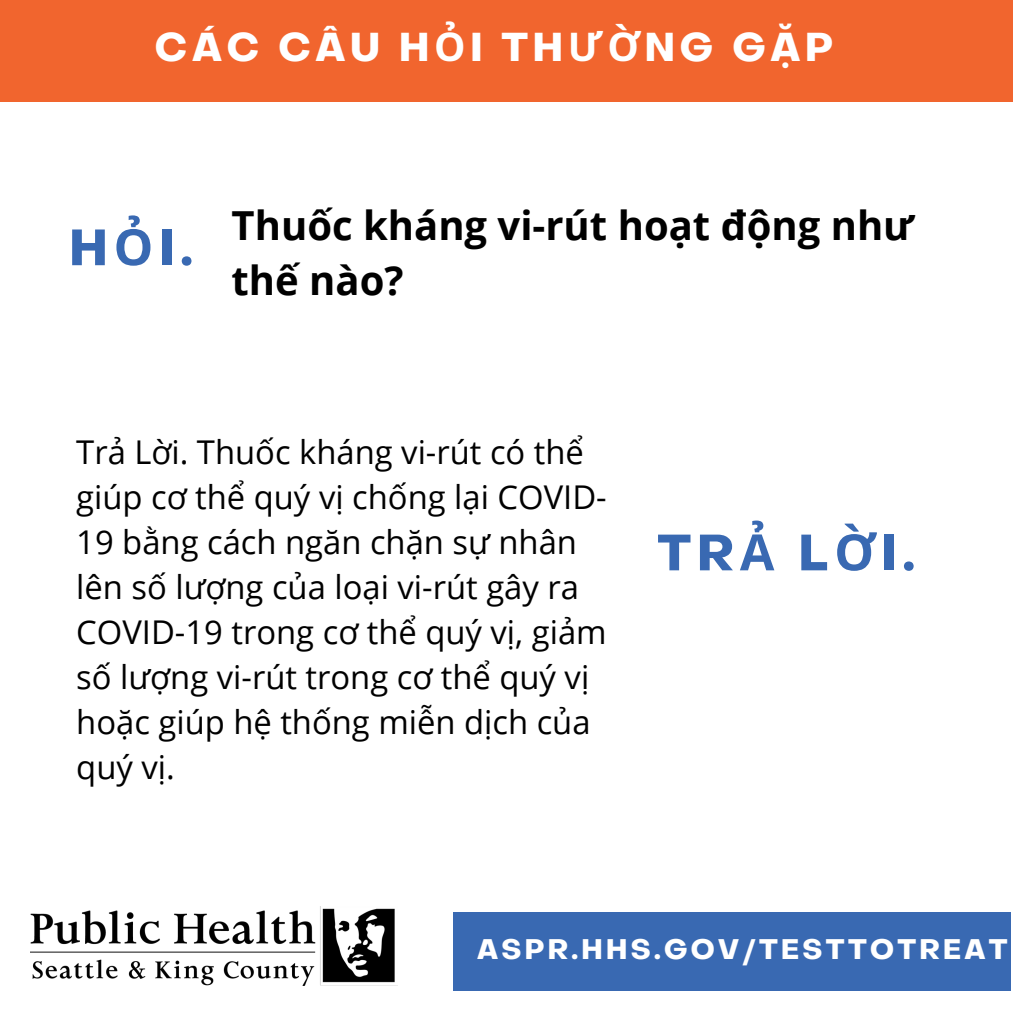
<style>
.page{position:relative;width:1013px;height:1013px;background:#fff}
.page>*{position:absolute;margin:0;border:0;box-sizing:border-box;transform-origin:0 0}
.t1{font:700 50px "Object Sans";color:#3969b2}
.t2{font:700 40px/55.2px "Open Sans";color:#000}
.t3{font:700 39.5px "Object Sans";letter-spacing:.12em;color:#fff}
.t4{font:32.75px/45px "Open Sans";color:#000}
.t5{font:700 27.75px "Object Sans";letter-spacing:.12em;color:#fff}
.s1{font-family:"Noto Sans"}
</style>
<div class="page">
<img style="left:30px;top:906px;width:365px;height:79px">
<div style="left:0;top:0;width:1012px;height:101px;background:#f1652e"></div>
<div style="left:453px;top:911px;width:557px;height:79px;background:#3969b2"></div>
<p class="t3" style="left:155px;top:31px;width:679px">CÁC CÂU H<span class="s1">Ỏ</span>I TH<span class="s1">ƯỜ</span>NG GẶP</p>
<h1 class="t1" style="left:69px;top:228px;width:125px">H<span class="s1">Ỏ</span>I.</h1>
<p class="t2" style="left:231px;top:197px;width:683px">Thuốc kháng vi-rút hoạt động như thế nào?</p>
<p class="t4" style="left:76px;top:429px;width:532px">Trả Lời. Thuốc kháng vi-rút có thể giúp cơ thể quý vị chống lại COVID-<br>19 bằng cách ngăn chặn sự nhân lên số lượng của loại vi-rút gây ra<br>COVID-19 trong cơ thể quý vị, giảm số lượng vi-rút trong cơ thể quý vị hoặc giúp hệ thống miễn dịch của quý vị.</p>
<h1 class="t1" style="left:657px;top:533px;width:259px">TR<span class="s1">Ả</span> L<span class="s1">Ờ</span>I.</h1>
<p class="t5" style="left:491px;top:933px;width:125px">BIT.LY/</p>
<p class="t5" style="left:477px;top:938px;width:532px">ASPR.HHS.GOV/TESTTOTREAT</p>
</div>
